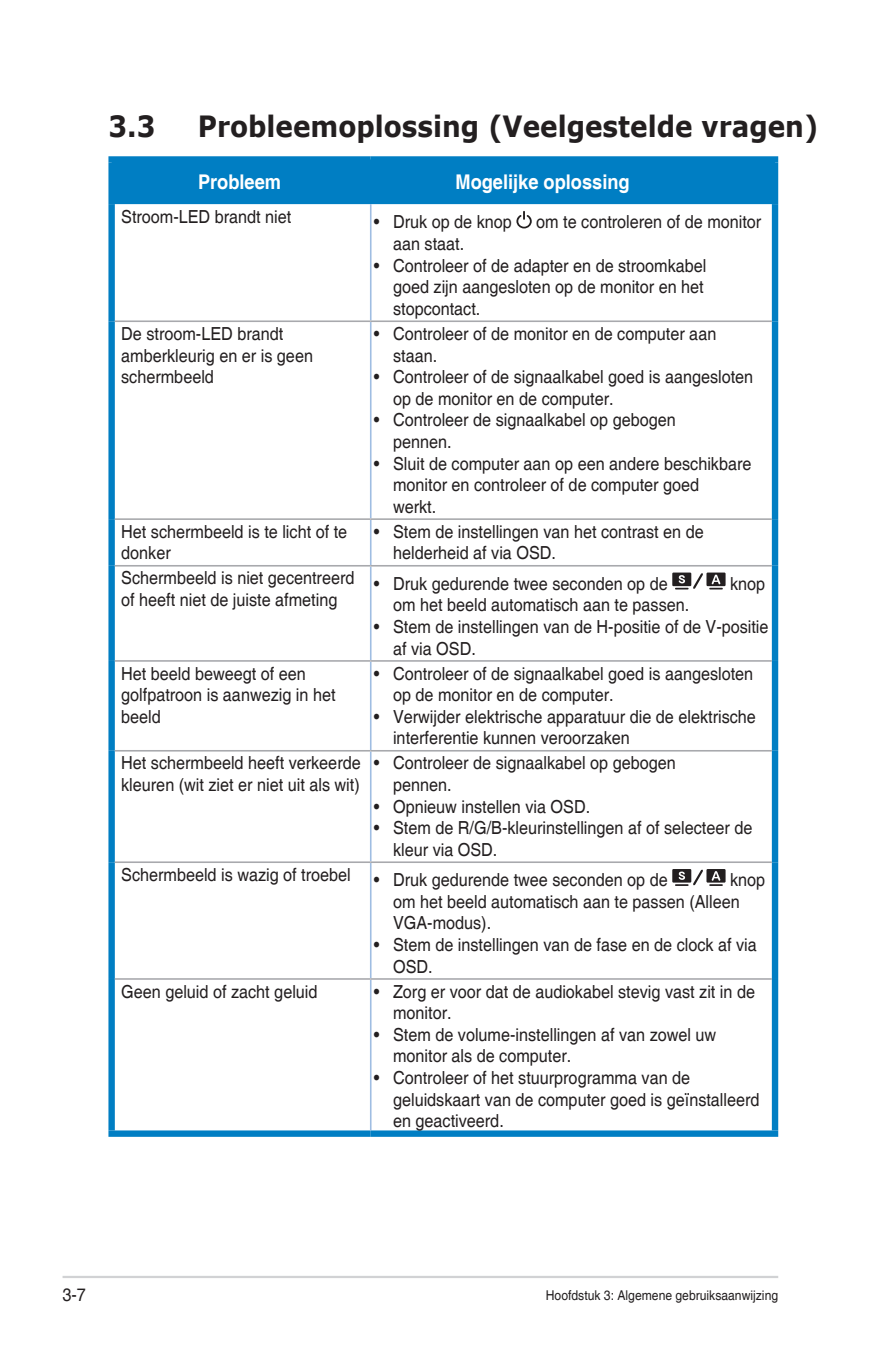
<style>
.page{position:relative;width:893px;height:1346px;background:#fff}
.page>*{position:absolute;margin:0;border:0;box-sizing:border-box;transform-origin:0 0}
.t1{font:700 29.25px "Verdana";color:#231f20;scale:.9 1}
.t2{font:700 20.25px "Helvetica";color:#fff;scale:.9 1}
.t3{font:18px/21.6px "Helvetica";color:#231f20;scale:.9 1}
.t4{font:13.5px "Helvetica";color:#231f20;scale:.9 1}
</style>
<div class="page">
<hr style="left:63px;top:1276px;width:715px;height:2px;background:#d1d2d4">
<div style="left:115px;top:163px;width:657px;height:41px;background:#007ec3"></div>
<div style="left:108px;top:163px;width:7px;height:41px;background:#007ec3"></div>
<div style="left:108px;top:156px;width:263px;height:7px;background:#007ec3"></div>
<div style="left:772px;top:163px;width:6px;height:41px;background:#007ec3"></div>
<div style="left:371px;top:156px;width:407px;height:7px;background:#007ec3"></div>
<div style="left:108px;top:204px;width:7px;height:117px;background:#007ec3"></div>
<hr style="left:370px;top:204px;width:2px;height:116px;background:#9fbde2">
<div style="left:772px;top:204px;width:6px;height:117px;background:#007ec3"></div>
<div style="left:108px;top:321px;width:7px;height:198px;background:#007ec3"></div>
<hr style="left:115px;top:320px;width:256px;height:2px;background:#a8a9ad">
<hr style="left:370px;top:322px;width:2px;height:196px;background:#9fbde2">
<div style="left:772px;top:321px;width:6px;height:198px;background:#007ec3"></div>
<hr style="left:371px;top:320px;width:401px;height:2px;background:#a8a9ad">
<div style="left:108px;top:519px;width:7px;height:47px;background:#007ec3"></div>
<hr style="left:115px;top:518px;width:256px;height:2px;background:#a8a9ad">
<hr style="left:370px;top:520px;width:2px;height:45px;background:#9fbde2">
<div style="left:772px;top:519px;width:6px;height:47px;background:#007ec3"></div>
<hr style="left:371px;top:518px;width:401px;height:2px;background:#a8a9ad">
<div style="left:108px;top:566px;width:7px;height:95px;background:#007ec3"></div>
<hr style="left:115px;top:565px;width:256px;height:1px;background:#a8a9ad">
<hr style="left:370px;top:566px;width:2px;height:94px;background:#9fbde2">
<div style="left:772px;top:566px;width:6px;height:95px;background:#007ec3"></div>
<hr style="left:371px;top:565px;width:401px;height:1px;background:#a8a9ad">
<div style="left:108px;top:661px;width:7px;height:90px;background:#007ec3"></div>
<hr style="left:115px;top:660px;width:256px;height:2px;background:#a8a9ad">
<hr style="left:370px;top:662px;width:2px;height:88px;background:#9fbde2">
<div style="left:772px;top:661px;width:6px;height:90px;background:#007ec3"></div>
<hr style="left:371px;top:660px;width:401px;height:2px;background:#a8a9ad">
<div style="left:108px;top:751px;width:7px;height:111px;background:#007ec3"></div>
<hr style="left:115px;top:750px;width:256px;height:1px;background:#a8a9ad">
<hr style="left:370px;top:751px;width:2px;height:110px;background:#9fbde2">
<div style="left:772px;top:751px;width:6px;height:111px;background:#007ec3"></div>
<hr style="left:371px;top:750px;width:401px;height:1px;background:#a8a9ad">
<div style="left:108px;top:862px;width:7px;height:117px;background:#007ec3"></div>
<hr style="left:115px;top:861px;width:256px;height:2px;background:#a8a9ad">
<hr style="left:370px;top:863px;width:2px;height:115px;background:#9fbde2">
<div style="left:772px;top:862px;width:6px;height:117px;background:#007ec3"></div>
<hr style="left:371px;top:861px;width:401px;height:2px;background:#a8a9ad">
<div style="left:108px;top:979px;width:7px;height:151px;background:#007ec3"></div>
<hr style="left:115px;top:978px;width:256px;height:2px;background:#a8a9ad">
<div style="left:108px;top:1130px;width:263px;height:7px;background:#007ec3"></div>
<hr style="left:370px;top:980px;width:2px;height:150px;background:#9fbde2">
<div style="left:772px;top:979px;width:6px;height:151px;background:#007ec3"></div>
<hr style="left:371px;top:978px;width:401px;height:2px;background:#a8a9ad">
<div style="left:371px;top:1130px;width:407px;height:7px;background:#007ec3"></div>
<svg style="left:516px;top:211px;width:16px;height:17px"></svg>
<svg style="left:672px;top:572px;width:54px;height:17px"></svg>
<svg style="left:672px;top:869px;width:54px;height:17px"></svg>
<h1 class="t1" style="left:108px;top:115px;width:54px">3.3</h1>
<h1 class="t1" style="left:198px;top:115px;width:691px">Probleemoplossing (Veelgestelde vragen)</h1>
<p class="t2" style="left:198px;top:174px;width:94px">Probleem</p>
<p class="t2" style="left:455px;top:174px;width:195px">Mogelijke oplossing</p>
<p class="t3" style="left:121px;top:207px;width:191px">Stroom-LED brandt niet</p>
<p class="t3" style="left:374px;top:212px;width:155px">• Druk op de knop</p>
<p class="t3" style="left:536px;top:213px;width:252px">om te controleren of de monitor</p>
<p class="t3" style="left:393px;top:235px;width:81px">aan staat.</p>
<p class="t3" style="left:393px;top:255px;width:350px;text-indent:-19px">• Controleer of de adapter en de stroomkabel goed zijn aangesloten op de monitor en het stopcontact.</p>
<p class="t3" style="left:121px;top:324px;width:215px">De stroom-LED brandt amberkleurig en er is geen schermbeeld</p>
<p class="t3" style="left:393px;top:323px;width:361px;text-indent:-19px">• Controleer of de monitor en de computer aan staan.</p>
<p class="t3" style="left:393px;top:367px;width:402px;text-indent:-19px">• Controleer of de signaalkabel goed is aangesloten op de monitor en de computer.</p>
<p class="t3" style="left:393px;top:410px;width:316px;text-indent:-19px">• Controleer de signaalkabel op gebogen pennen.</p>
<p class="t3" style="left:393px;top:453px;width:400px;text-indent:-19px">• Sluit de computer aan op een andere beschikbare monitor en controleer of de computer goed<br>werkt.</p>
<p class="t3" style="left:121px;top:522px;width:253px">Het schermbeeld is te licht of te donker</p>
<p class="t3" style="left:393px;top:521px;width:347px;text-indent:-19px">• Stem de instellingen van het contrast en de helderheid af via OSD.</p>
<p class="t3" style="left:121px;top:569px;width:261px">Schermbeeld is niet gecentreerd of heeft niet de juiste afmeting</p>
<p class="t3" style="left:374px;top:573px;width:328px">• Druk gedurende twee seconden op de</p>
<p class="t3" style="left:730px;top:574px;width:41px">knop</p>
<p class="t3" style="left:393px;top:596px;width:331px">om het beeld automatisch aan te passen.</p>
<p class="t3" style="left:393px;top:616px;width:419px;text-indent:-19px">• Stem de instellingen van de H-positie of de V-positie af via OSD.</p>
<p class="t3" style="left:121px;top:664px;width:240px">Het beeld beweegt of een golfpatroon is aanwezig in het beeld</p>
<p class="t3" style="left:393px;top:663px;width:402px;text-indent:-19px">• Controleer of de signaalkabel goed is aangesloten op de monitor en de computer.</p>
<p class="t3" style="left:393px;top:706px;width:405px;text-indent:-19px">• Verwijder elektrische apparatuur die de elektrische interferentie kunnen veroorzaken</p>
<p class="t3" style="left:121px;top:754px;width:268px">Het schermbeeld heeft verkeerde kleuren (wit ziet er niet uit als wit)</p>
<p class="t3" style="left:393px;top:753px;width:316px;text-indent:-19px">• Controleer de signaalkabel op gebogen pennen.</p>
<p class="t3" style="left:374px;top:796px;width:242px">• Opnieuw instellen via OSD.</p>
<p class="t3" style="left:393px;top:818px;width:401px;text-indent:-19px">• Stem de R/G/B-kleurinstellingen af of selecteer de kleur via OSD.</p>
<p class="t3" style="left:121px;top:865px;width:257px">Schermbeeld is wazig of troebel</p>
<p class="t3" style="left:374px;top:870px;width:328px">• Druk gedurende twee seconden op de</p>
<p class="t3" style="left:393px;top:871px;width:415px;text-indent:337px">knop om het beeld automatisch aan te passen (Alleen<br>VGA-modus).</p>
<p class="t3" style="left:393px;top:934px;width:406px;text-indent:-19px">• Stem de instellingen van de fase en de clock af via<br>OSD.</p>
<p class="t3" style="left:121px;top:982px;width:220px">Geen geluid of zacht geluid</p>
<p class="t3" style="left:393px;top:981px;width:404px;text-indent:-19px">• Zorg er voor dat de audiokabel stevig vast zit in de monitor.</p>
<p class="t3" style="left:393px;top:1024px;width:361px;text-indent:-19px">• Stem de volume-instellingen af van zowel uw monitor als de computer.</p>
<p class="t3" style="left:393px;top:1067px;width:409px;text-indent:-19px">• Controleer of het stuurprogramma van de geluidskaart van de computer goed is geïnstalleerd en geactiveerd.</p>
<p class="t3" style="left:63px;top:1285px;width:28px">3-7</p>
<p class="t4" style="left:546px;top:1290px;width:260px">Hoofdstuk 3: Algemene gebruiksaanwijzing</p>
</div>
